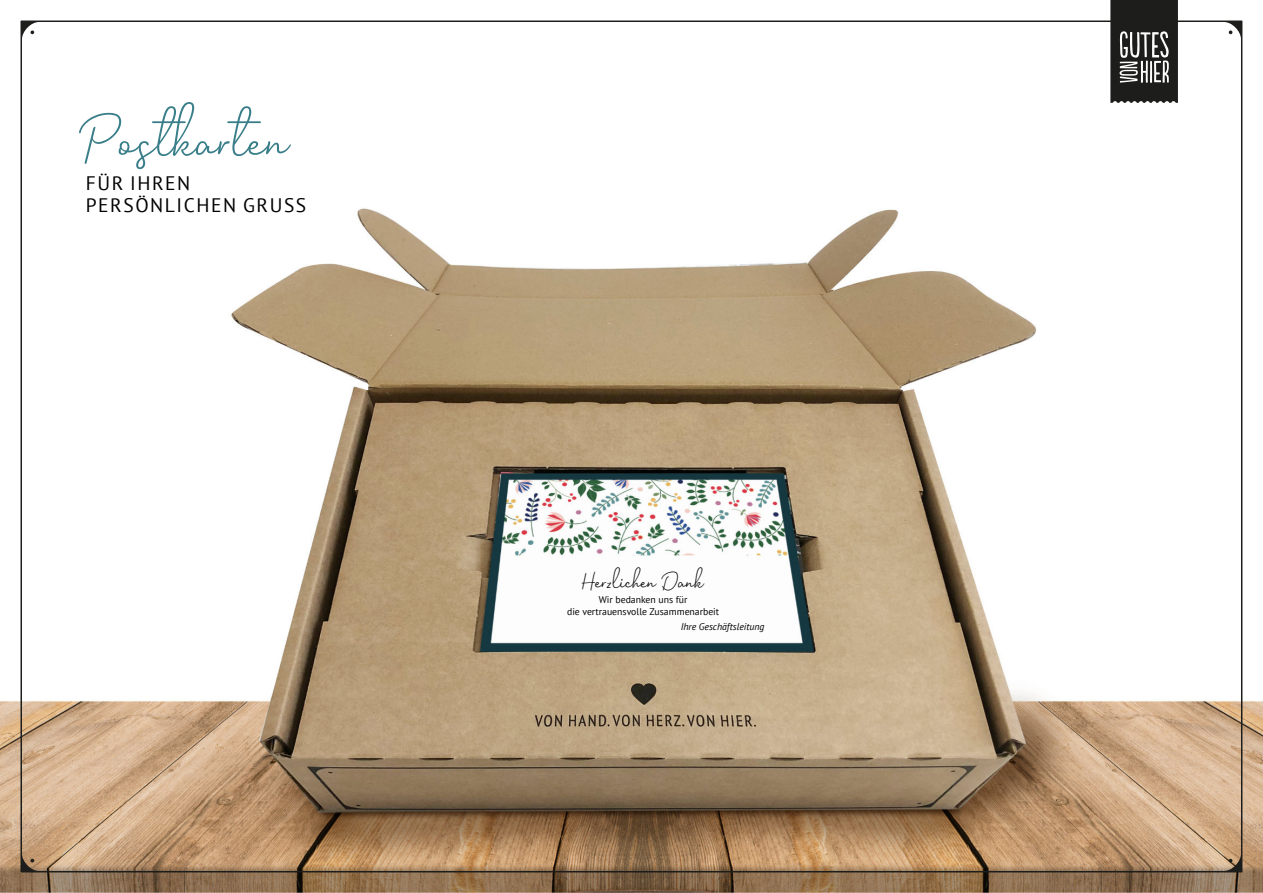
<style>
.page{position:relative;width:1263px;height:893px;background:#fff}
.page>*{position:absolute;margin:0;border:0;box-sizing:border-box;transform-origin:0 0}
.t1{font:60px "Celliad";color:#397e89}
.t2{font:22.5px "Celliad";color:#000}
.t3{font:19.5px/21.8px "PT Sans";letter-spacing:.08em;color:#000}
.t4{font:9.75px/12px "PT Sans";color:#000;text-align:center}
.t5{font:italic 9.75px "PT Sans";color:#000}
</style>
<div class="page">
<img style="left:0;top:204px;width:1263px;height:689px">
<svg style="left:1224px;top:854px;width:17px;height:17px"></svg>
<svg style="left:1225px;top:22px;width:16px;height:17px"></svg>
<svg style="left:22px;top:854px;width:17px;height:17px"></svg>
<svg style="left:22px;top:22px;width:16px;height:16px"></svg>
<svg style="left:1110px;top:0;width:68px;height:103px;background:#3e3e3d"></svg>
<h1 class="t1" style="left:85px;top:109px;width:204px">Postkarten</h1>
<h3 class="t3" style="left:86px;top:174px;width:222px">FÜR IHREN<br>PERSÖNLICHEN GRUSS</h3>
<h2 class="t2" style="left:583px;top:570px;width:122px">Herzlichen Dank</h2>
<p class="t4" style="left:567px;top:595px;width:154px">Wir bedanken uns für<br>die vertrauensvolle Zusammenarbeit</p>
<p class="t5" style="left:681px;top:623px;width:85px">Ihre Geschäftsleitung</p>
</div>
